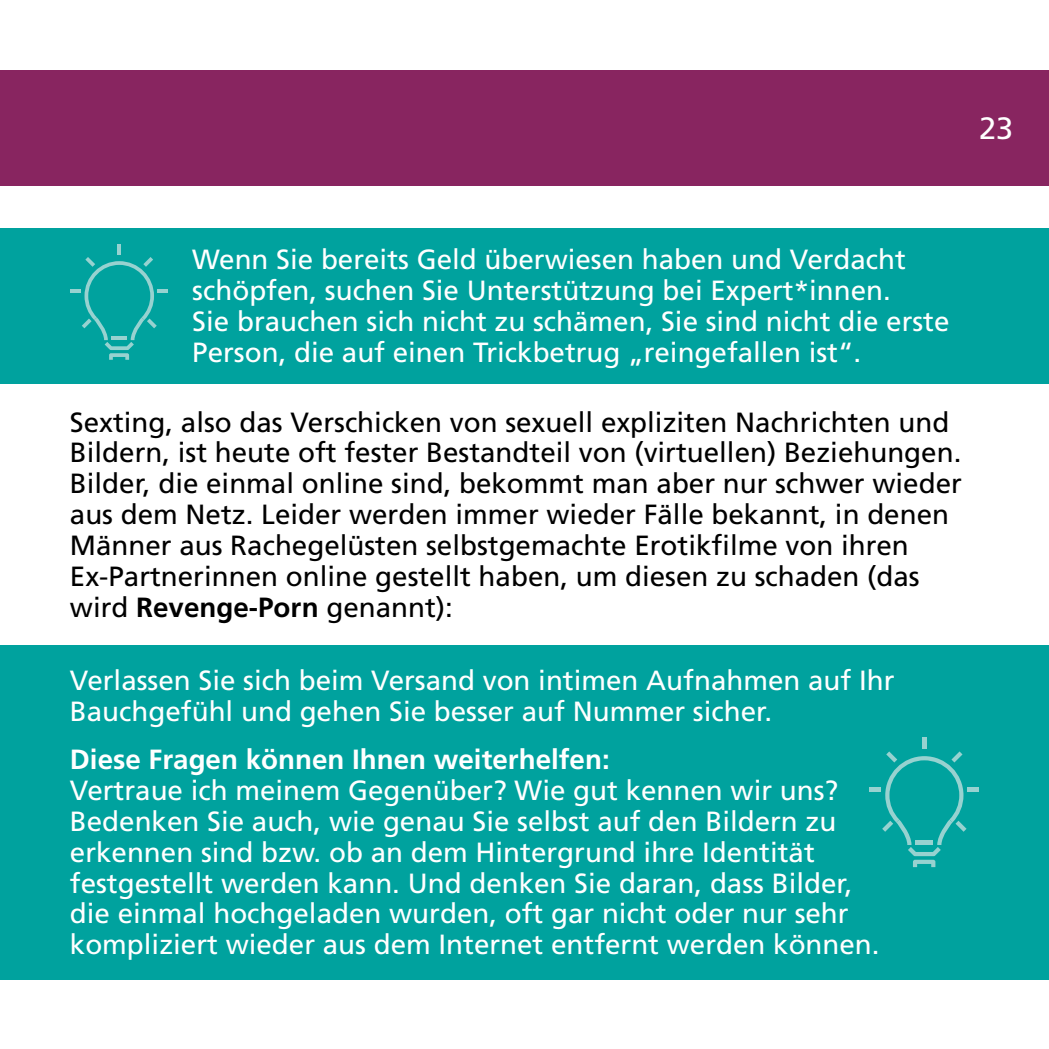
<style>
.page{position:relative;width:1049px;height:1049px;background:#fff}
.page>*{position:absolute;margin:0;border:0;box-sizing:border-box;transform-origin:0 0}
.t1{font:30.75px "Frutiger";color:#fff}
.t2{font:27.75px/30.8px "Frutiger";color:#fff}
.t3{font:27.75px/30.8px "Frutiger";color:#000}
.t4{font:700 27.75px "Frutiger";color:#fff}
.s1{font-weight:700}
</style>
<div class="page">
<div style="left:0;top:70px;width:1049px;height:116px;background:#882560"></div>
<div style="left:0;top:228px;width:1049px;height:156px;background:#00a29e"></div>
<div style="left:0;top:645px;width:1049px;height:335px;background:#00a29e"></div>
<hr style="left:117px;top:245px;width:4px;height:10px;background:#97d2d0">
<hr style="left:70px;top:289px;width:10px;height:4px;background:#97d2d0">
<hr style="left:158px;top:289px;width:10px;height:4px;background:#97d2d0">
<svg style="left:82px;top:257px;width:75px;height:103px"></svg>
<hr style="left:922px;top:738px;width:4px;height:11px;background:#97d2d0">
<div style="left:869px;top:787px;width:11px;height:5px;background:#97d2d0"></div>
<div style="left:967px;top:787px;width:12px;height:5px;background:#97d2d0"></div>
<svg style="left:882px;top:751px;width:84px;height:116px"></svg>
<p class="t1" style="left:979px;top:111px;width:36px">23</p>
<p class="t2" style="left:192px;top:244px;width:759px">Wenn Sie bereits Geld überwiesen haben und Verdacht schöpfen, suchen Sie Unterstützung bei Expert*innen.<br>Sie brauchen sich nicht zu schämen, Sie sind nicht die erste Person, die auf einen Trickbetrug „reingefallen ist“.</p>
<p class="t3" style="left:70px;top:406px;width:893px">Sexting, also das Verschicken von sexuell expliziten Nachrichten und Bildern, ist heute oft fester Bestandteil von (virtuellen) Beziehungen.<br>Bilder, die einmal online sind, bekommt man aber nur schwer wieder aus dem Netz. Leider werden immer wieder Fälle bekannt, in denen Männer aus Rachegelüsten selbstgemachte Erotikfilme von ihren Ex-Partnerinnen online gestellt haben, um diesen zu schaden (das wird <span class="s1">Revenge-Porn</span> genannt):</p>
<p class="t2" style="left:70px;top:665px;width:826px">Verlassen Sie sich beim Versand von intimen Aufnahmen auf Ihr<br>Bauchgefühl und gehen Sie besser auf Nummer sicher.</p>
<p class="t4" style="left:70px;top:743px;width:541px">Diese Fragen können Ihnen weiterhelfen:</p>
<p class="t2" style="left:70px;top:775px;width:811px">Vertraue ich meinem Gegenüber? Wie gut kennen wir uns?<br>Bedenken Sie auch, wie genau Sie selbst auf den Bildern zu erkennen sind bzw. ob an dem Hintergrund ihre Identität festgestellt werden kann. Und denken Sie daran, dass Bilder, die einmal hochgeladen wurden, oft gar nicht oder nur sehr kompliziert wieder aus dem Internet entfernt werden können.</p>
</div>
